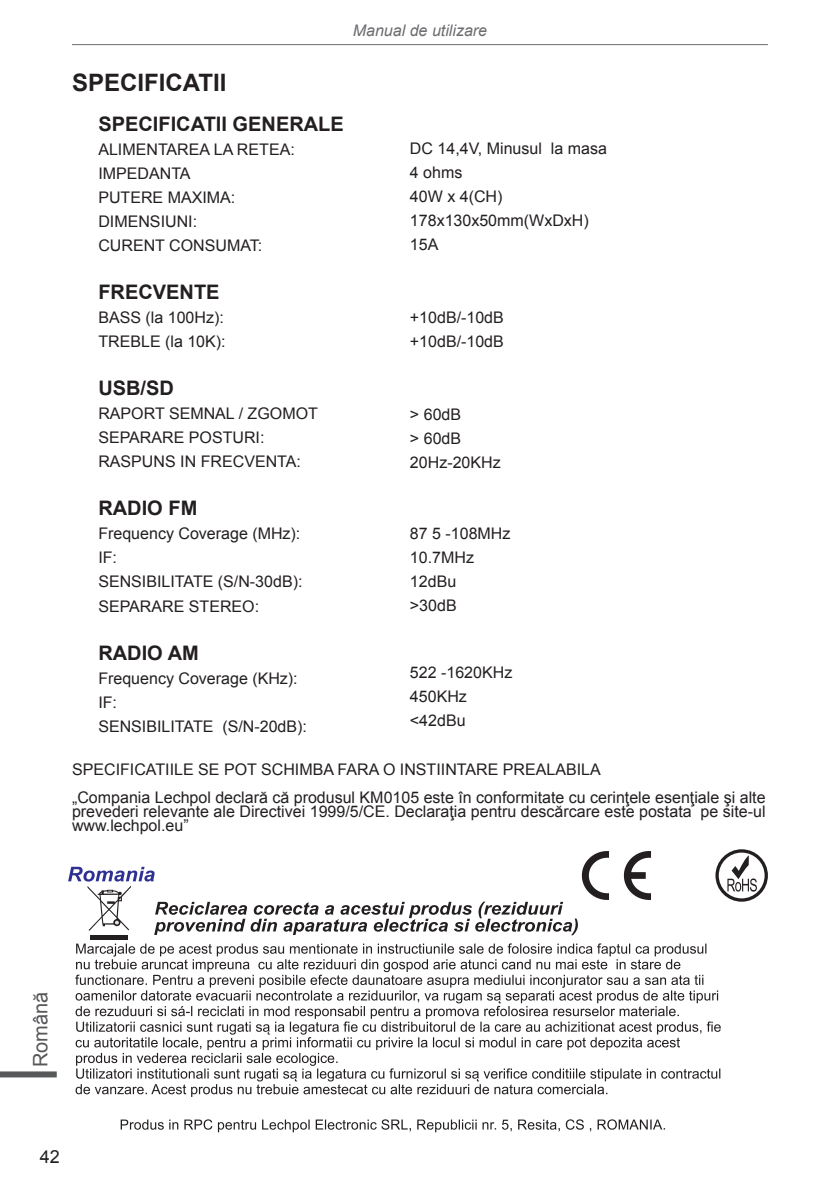
<style>
.page{position:relative;width:840px;height:1191px;background:#fff}
.page>*{position:absolute;margin:0;border:0;box-sizing:border-box;transform-origin:0 0}
.t1{font:700 24px "Arial";color:#231f20}
.t2{font:700 20px "Arial";color:#231f20}
.t3{font:20px "Arial";color:#57585a}
.t4{font:18px "Arial";color:#231f20}
.t5{font:16px/24px "Arial";color:#231f20}
.t6{font:italic 16px "Arial";color:#6c6d70}
</style>
<div class="page">
<hr style="left:72px;top:44px;width:695px;height:1px;background:#6c6d70">
<svg style="left:348px;top:44px;width:143px;height:2px"></svg>
<div style="left:0;top:1071px;width:57px;height:6px;background:#57585a"></div>
<svg style="left:75px;top:943px;width:645px;height:154px"></svg>
<svg style="left:121px;top:1119px;width:543px;height:13px"></svg>
<hr style="left:90px;top:935px;width:38px;height:4px;background:#231f20">
<svg style="left:68px;top:851px;width:582px;height:84px"></svg>
<svg style="left:715px;top:849px;width:52px;height:52px"></svg>
<h1 class="t1" style="left:72px;top:66px;width:156px">SPECIFICATII</h1>
<p class="t6" style="left:352px;top:20px;width:136px">Manual de utilizare</p>
<p class="t2" style="left:98px;top:111px;width:247px">SPECIFICATII GENERALE</p>
<p class="t5" style="left:98px;top:138px;width:198px">ALIMENTAREA LA RETEA:<br>IMPEDANTA<br>PUTERE MAXIMA:<br>DIMENSIUNI:<br>CURENT CONSUMAT:</p>
<p class="t2" style="left:98px;top:279px;width:123px">FRECVENTE</p>
<p class="t5" style="left:98px;top:306px;width:129px">BASS (la 100Hz):<br>TREBLE (la 10K):</p>
<p class="t2" style="left:98px;top:375px;width:75px">USB/SD</p>
<p class="t5" style="left:98px;top:402px;width:221px">RAPORT SEMNAL / ZGOMOT<br>SEPARARE POSTURI:<br>RASPUNS IN FRECVENTA:</p>
<p class="t2" style="left:98px;top:495px;width:100px">RADIO FM</p>
<p class="t5" style="left:98px;top:522px;width:205px">Frequency Coverage (MHz):<br>IF:<br>SENSIBILITATE (S/N-30dB):<br>SEPARARE STEREO:</p>
<p class="t2" style="left:98px;top:639px;width:102px">RADIO AM</p>
<p class="t5" style="left:98px;top:666px;width:210px">Frequency Coverage (KHz):<br>IF:<br>SENSIBILITATE (S/N-20dB):</p>
<p class="t5" style="left:410px;top:137px;width:198px">DC 14,4V, Minusul la masa<br>4 ohms<br>40W x 4(CH)<br>178x130x50mm(WxDxH)<br>15A</p>
<p class="t5" style="left:410px;top:305px;width:95px">+10dB/-10dB +10dB/-10dB</p>
<p class="t5" style="left:410px;top:402px;width:92px">&gt; 60dB<br>&gt; 60dB<br>20Hz-20KHz</p>
<p class="t5" style="left:410px;top:521px;width:102px">87 5 -108MHz<br>10.7MHz<br>12dBu<br>&gt;30dB</p>
<p class="t5" style="left:410px;top:660px;width:104px">522 -1620KHz<br>450KHz &lt;42dBu</p>
<p class="t5" style="left:72px;top:755px;width:694px;line-height:28px">SPECIFICATIILE SE POT SCHIMBA FARA O INSTIINTARE PREALABILA<br>„Compania Lechpol declară că produsul KM0105 este în conformitate cu cerinţele esenţiale şi alte</p>
<p class="t5" style="left:72px;top:804px;width:694px;line-height:14px">prevederi relevante ale Directivei 1999/5/CE. Declaraţia pentru descărcare este postata pe site-ul www.lechpol.eu”</p>
<p class="t3" style="left:27px;top:1067px;width:77px;rotate:-90deg">Română</p>
<p class="t4" style="left:40px;top:1144px;width:22px">42</p>
</div>
